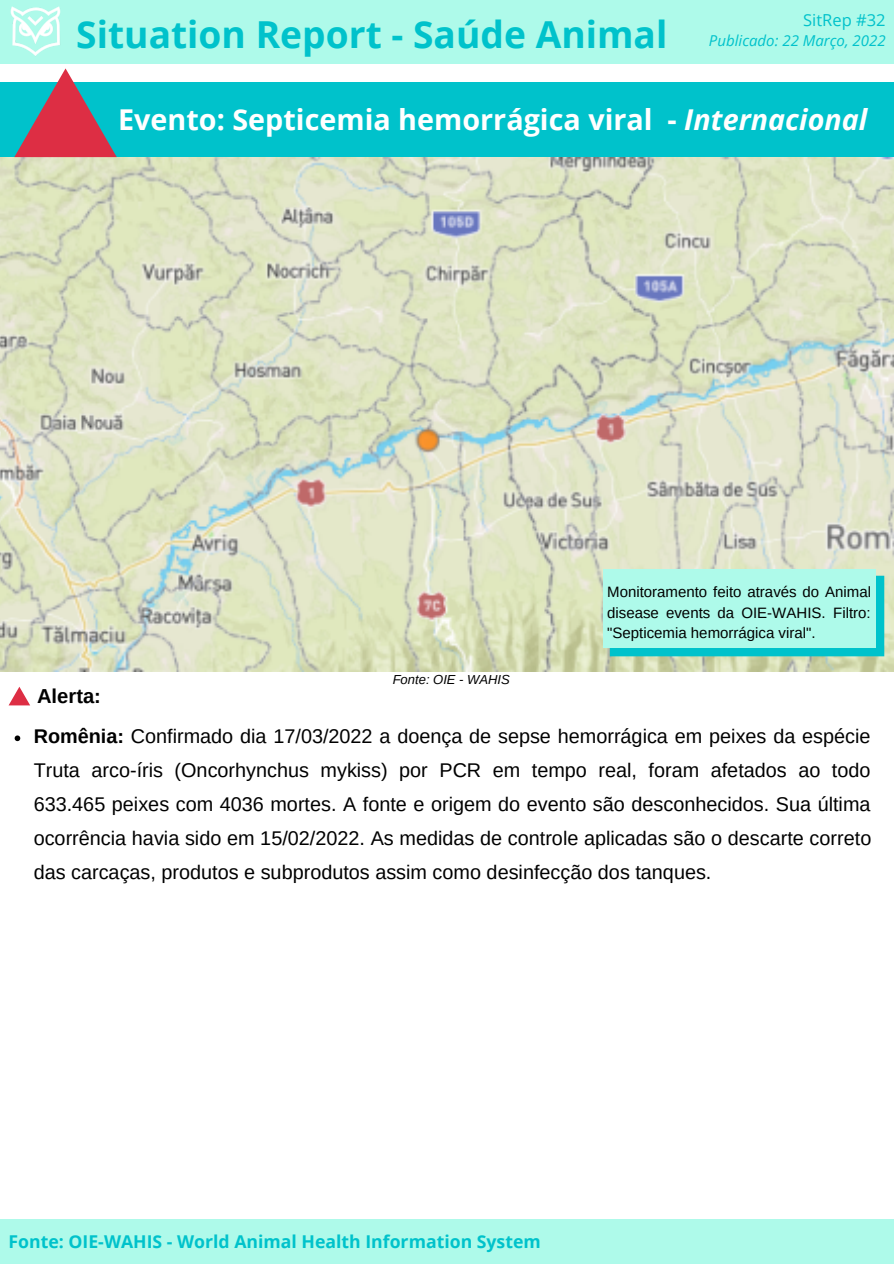
<style>
.page{position:relative;width:894px;height:1264px;background:#fff}
.page>*{position:absolute;margin:0;border:0;box-sizing:border-box;transform-origin:0 0}
.t1{font:700 37.2px "Open Sans";color:#00c2cb}
.t2{font:700 28.8px "Open Sans";color:#fff}
.t3{font:700 20.25px "Arimo";color:#000}
.t4{font:19.8px/33.8px "Arimo";color:#000;text-align:justify}
.t5{font:700 17.7px "Open Sans";color:#00c2cb}
.t6{font:16.5px "Open Sans";color:#00c2cb}
.t7{font:15px/20.2px "Arimo";color:#000;text-align:justify}
.t8{font:italic 15px "Open Sans";color:#00c2cb}
.t9{font:italic 13.05px "Arimo";color:#000}
.s1{font-style:italic}
.s2{font-weight:700}
</style>
<div class="page">
<div style="left:0;top:0;width:893px;height:63px;background:#aefaea"></div>
<img style="left:10px;top:6px;width:51px;height:50px">
<div style="left:0;top:83px;width:893px;height:74px;background:#00c2cb"></div>
<div style="left:0;top:1218px;width:893px;height:45px;background:#aefaea"></div>
<img style="left:0;top:157px;width:893px;height:515px">
<div style="left:609px;top:575px;width:275px;height:81px;background:#00c2cb"></div>
<div style="left:603px;top:569px;width:272px;height:79px;background:#aefaea"></div>
<svg style="left:9px;top:687px;width:21px;height:18px"></svg>
<svg style="left:14px;top:68px;width:103px;height:89px"></svg>
<svg style="left:15px;top:735px;width:5px;height:6px"></svg>
<p class="t1" style="left:76px;top:8px;width:592px">Situation Report - Saúde Animal</p>
<p class="t6" style="left:802px;top:8px;width:84px">SitRep #32</p>
<p class="t8" style="left:708px;top:30px;width:178px">Publicado: 22 Março, 2022</p>
<p class="t2" style="left:118px;top:99px;width:750px">Evento: Septicemia hemorrágica viral - <span class="s1">Internacional</span></p>
<p class="t3" style="left:37px;top:684px;width:65px">Alerta:</p>
<p class="t9" style="left:392px;top:672px;width:119px">Fonte: OIE - WAHIS</p>
<p class="t7" style="left:607px;top:582px;width:265px">Monitoramento feito através do Animal disease events da OIE-WAHIS. Filtro: "Septicemia hemorrágica viral".</p>
<p class="t4" style="left:34px;top:719px;width:838px"><span class="s2">Romênia:</span> Confirmado dia 17/03/2022 a doença de sepse hemorrágica em peixes da espécie Truta arco-íris (Oncorhynchus mykiss) por PCR em tempo real, foram afetados ao todo 633.465 peixes com 4036 mortes. A fonte e origem do evento são desconhecidos. Sua última ocorrência havia sido em 15/02/2022. As medidas de controle aplicadas são o descarte correto das carcaças, produtos e subprodutos assim como desinfecção dos tanques.</p>
<p class="t5" style="left:9px;top:1229px;width:533px">Fonte: OIE-WAHIS - World Animal Health Information System</p>
</div>
